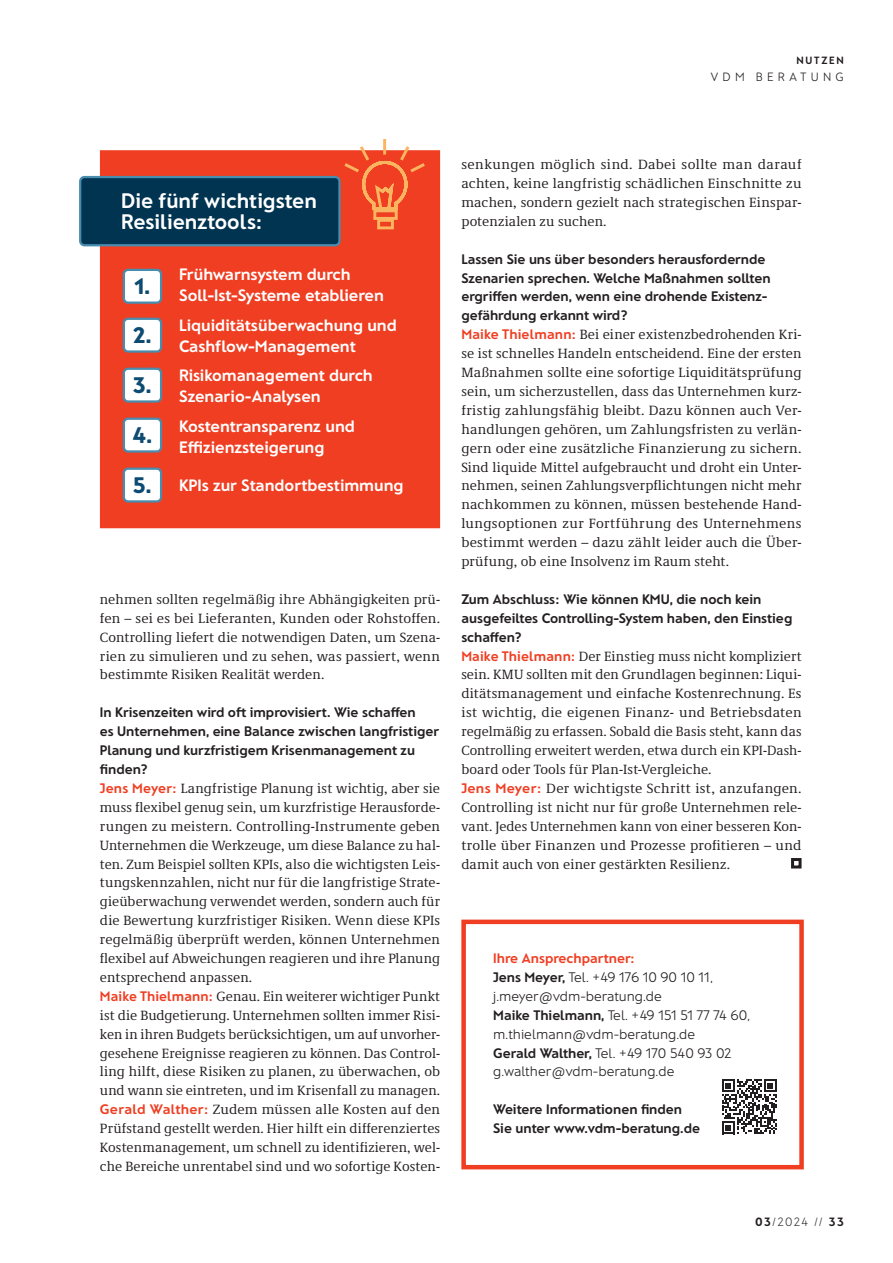
<style>
.page{position:relative;width:893px;height:1263px;background:#fff}
.page>*{position:absolute;margin:0;border:0;box-sizing:border-box;transform-origin:0 0}
.t1{font:800 22.5px/48.9px "Franz Sans";color:#0d4b73}
.t2{font:700 21px/21px "Franz Sans";color:#fff}
.t3{font:700 16.5px/21px "Franz Sans";color:#fff}
.t4{font:13.8px/18.9px "Demos Next Pro";letter-spacing:.01em;color:#231f20;text-align:justify}
.t5{font:700 13.8px/18.9px "Franz Sans";color:#231f20}
.t6{font:300 13.8px/18.9px "Franz Sans";color:#231f20}
.t7{font:200 12px "Franz Sans";color:#231f20}
.t8{font:300 12px "Franz Sans";letter-spacing:.36em;color:#231f20}
.t9{font:700 10.5px "Franz Sans";letter-spacing:.175em;color:#231f20}
.s1{font-family:"Franz Sans";font-weight:700;color:#ef3e22}
.s2{font-weight:700;color:#ef3e22}
.s3{font-weight:700}
</style>
<div class="page">
<div style="left:461px;top:919px;width:343px;height:250px;border:4px solid #ef3e22"></div>
<div style="left:791px;top:858px;width:10px;height:10px;border:3px solid #231f20"></div>
<div style="left:100px;top:150px;width:340px;height:378px;background:#ef3e22"></div>
<svg style="left:722px;top:1079px;width:55px;height:55px"></svg>
<hr style="left:383px;top:139px;width:3px;height:16px;background:#fbb45f">
<svg style="left:341px;top:143px;width:87px;height:87px"></svg>
<div style="left:124px;top:270px;width:37px;height:33px;background:#fff;border-radius:4px"></div>
<div style="left:123px;top:269px;width:39px;height:35px;border:2px solid #488cae;border-radius:4px"></div>
<div style="left:124px;top:319px;width:37px;height:32px;background:#fff;border-radius:4px"></div>
<div style="left:123px;top:318px;width:39px;height:35px;border:2px solid #488cae;border-radius:4px"></div>
<div style="left:124px;top:369px;width:37px;height:32px;background:#fff;border-radius:4px"></div>
<div style="left:123px;top:368px;width:39px;height:35px;border:2px solid #488cae;border-radius:4px"></div>
<div style="left:124px;top:419px;width:37px;height:32px;background:#fff;border-radius:4px"></div>
<div style="left:123px;top:418px;width:39px;height:35px;border:2px solid #488cae;border-radius:4px"></div>
<div style="left:124px;top:469px;width:37px;height:32px;background:#fff;border-radius:4px"></div>
<div style="left:123px;top:468px;width:39px;height:35px;border:2px solid #488cae;border-radius:4px"></div>
<div style="left:80px;top:177px;width:259px;height:68px;background:#013451;border-radius:4px"></div>
<div style="left:79px;top:176px;width:262px;height:70px;border:2px solid #488cae;border-radius:4px"></div>
<p class="t9" style="left:796px;top:55px;width:49px">NUTZEN</p>
<p class="t8" style="left:711px;top:70px;width:135px">VDM BERATUNG</p>
<h2 class="t2" style="left:121px;top:190px;width:197px">Die fünf wichtigsten<br>Resilienztools:</h2>
<h1 class="t1" style="left:133px;top:262px;width:20px">1.<br>2.</h1>
<h1 class="t1" style="left:133px;top:361px;width:20px">3.</h1>
<h1 class="t1" style="left:132px;top:411px;width:22px">4.</h1>
<h1 class="t1" style="left:133px;top:461px;width:20px">5.</h1>
<p class="t3" style="left:179px;top:264px;width:206px">Frühwarnsystem durch<br>Soll-Ist-Systeme etablieren</p>
<p class="t3" style="left:179px;top:315px;width:219px">Liquiditätsüberwachung und<br>Cashflow-Management</p>
<p class="t3" style="left:179px;top:365px;width:195px">Risikomanagement durch<br>Szenario-Analysen</p>
<p class="t3" style="left:179px;top:416px;width:177px">Kostentransparenz und<br>Effizienzsteigerung</p>
<p class="t3" style="left:179px;top:475px;width:226px">KPIs zur Standortbestimmung</p>
<p class="t4" style="left:100px;top:589px;width:342px">nehmen sollten regelmäßig ihre Abhängigkeiten prü&shy;fen – sei es bei Lieferanten, Kunden oder Rohstoffen.<br>Controlling liefert die notwendigen Daten, um Szena&shy;rien zu simulieren und zu sehen, was passiert, wenn bestimmte Risiken Realität werden.</p>
<p class="t5" style="left:100px;top:703px;width:341px">In Krisenzeiten wird oft improvisiert. Wie schaffen<br>es Unternehmen, eine Balance zwischen langfristiger Planung und kurzfristigem Krisenmanagement zu finden?</p>
<p class="t4" style="left:100px;top:778px;width:342px;text-align:left"><span class="s1">Jens Meyer:</span> Langfristige Planung ist wichtig, aber sie muss flexibel genug sein, um kurzfristige Herausforde&shy;rungen zu meistern. Controlling-Instrumente geben Unternehmen die Werkzeuge, um diese Balance zu hal&shy;ten. Zum Beispiel sollten KPIs, also die wichtigsten Leis&shy;tungskennzahlen, nicht nur für die langfristige Strate&shy;gieüberwachung verwendet werden, sondern auch für die Bewertung kurzfristiger Risiken. Wenn diese KPIs regelmäßig überprüft werden, können Unternehmen flexibel auf Abweichungen reagieren und ihre Planung entsprechend anpassen.<br><span class="s1">Maike Thielmann:</span> Genau. Ein weiterer wichtiger Punkt ist die Budgetierung. Unternehmen sollten immer Risi&shy;ken in ihren Budgets berücksichtigen, um auf unvorher&shy;gesehene Ereignisse reagieren zu können. Das Control&shy;ling hilft, diese Risiken zu planen, zu überwachen, ob und wann sie eintreten, und im Krisenfall zu managen.<br><span class="s1">Gerald Walther:</span> Zudem müssen alle Kosten auf den Prüfstand gestellt werden. Hier hilft ein differenziertes Kostenmanagement, um schnell zu identifizieren, wel&shy;che Bereiche unrentabel sind und wo sofortige Kosten-</p>
<p class="t4" style="left:461px;top:154px;width:342px">senkungen möglich sind. Dabei sollte man darauf achten, keine langfristig schädlichen Einschnitte zu machen, sondern gezielt nach strategischen Einspar&shy;potenzialen zu suchen.</p>
<p class="t5" style="left:461px;top:249px;width:311px">Lassen Sie uns über besonders herausfordernde Szenarien sprechen. Welche Maßnahmen sollten ergriffen werden, wenn eine drohende Existenz&shy;gefährdung erkannt wird?</p>
<p class="t4" style="left:461px;top:325px;width:342px"><span class="s1">Maike Thielmann:</span> Bei einer existenzbedrohenden Kri&shy;se ist schnelles Handeln entscheidend. Eine der ersten Maßnahmen sollte eine sofortige Liquiditätsprüfung sein, um sicherzustellen, dass das Unternehmen kurz&shy;fristig zahlungsfähig bleibt. Dazu können auch Ver&shy;handlungen gehören, um Zahlungsfristen zu verlän&shy;gern oder eine zusätzliche Finanzierung zu sichern.<br>Sind liquide Mittel aufgebraucht und droht ein Unter&shy;nehmen, seinen Zahlungsverpflichtungen nicht mehr nachkommen zu können, müssen bestehende Hand&shy;lungsoptionen zur Fortführung des Unternehmens bestimmt werden – dazu zählt leider auch die Über&shy;prüfung, ob eine Insolvenz im Raum steht.</p>
<p class="t5" style="left:461px;top:590px;width:333px">Zum Abschluss: Wie können KMU, die noch kein ausgefeiltes Controlling-System haben, den Einstieg schaffen?</p>
<p class="t4" style="left:461px;top:646px;width:342px;text-align:left"><span class="s1">Maike Thielmann:</span> Der Einstieg muss nicht kompliziert sein. KMU sollten mit den Grundlagen beginnen: Liqui&shy;ditätsmanagement und einfache Kostenrechnung. Es ist wichtig, die eigenen Finanz- und Betriebsdaten regelmäßig zu erfassen. Sobald die Basis steht, kann das Controlling erweitert werden, etwa durch ein KPI-Dash&shy;board oder Tools für Plan-Ist-Vergleiche.<br><span class="s1">Jens Meyer:</span> Der wichtigste Schritt ist, anzufangen.<br>Controlling ist nicht nur für große Unternehmen rele&shy;vant. Jedes Unternehmen kann von einer besseren Kon&shy;trolle über Finanzen und Prozesse profitieren – und damit auch von einer gestärkten Resilienz.</p>
<p class="t6" style="left:493px;top:949px;width:258px"><span class="s2">Ihre Ansprechpartner:<br></span><span class="s3">Jens Meyer,</span> Tel. +49 176 10 90 10 11, j.meyer@vdm-beratung.de<br><span class="s3">Maike Thielmann,</span> Tel. +49 151 51 77 74 60, m.thielmann@vdm-beratung.de<br><span class="s3">Gerald Walther,</span> Tel. +49 170 540 93 02 g.walther@vdm-beratung.de</p>
<p class="t5" style="left:493px;top:1100px;width:208px">Weitere Informationen finden<br>Sie unter www.vdm-beratung.de</p>
<p class="t7" style="left:755px;top:1215px;width:90px"><span class="s3">03</span>/2024 // <span class="s3">33</span></p>
</div>
